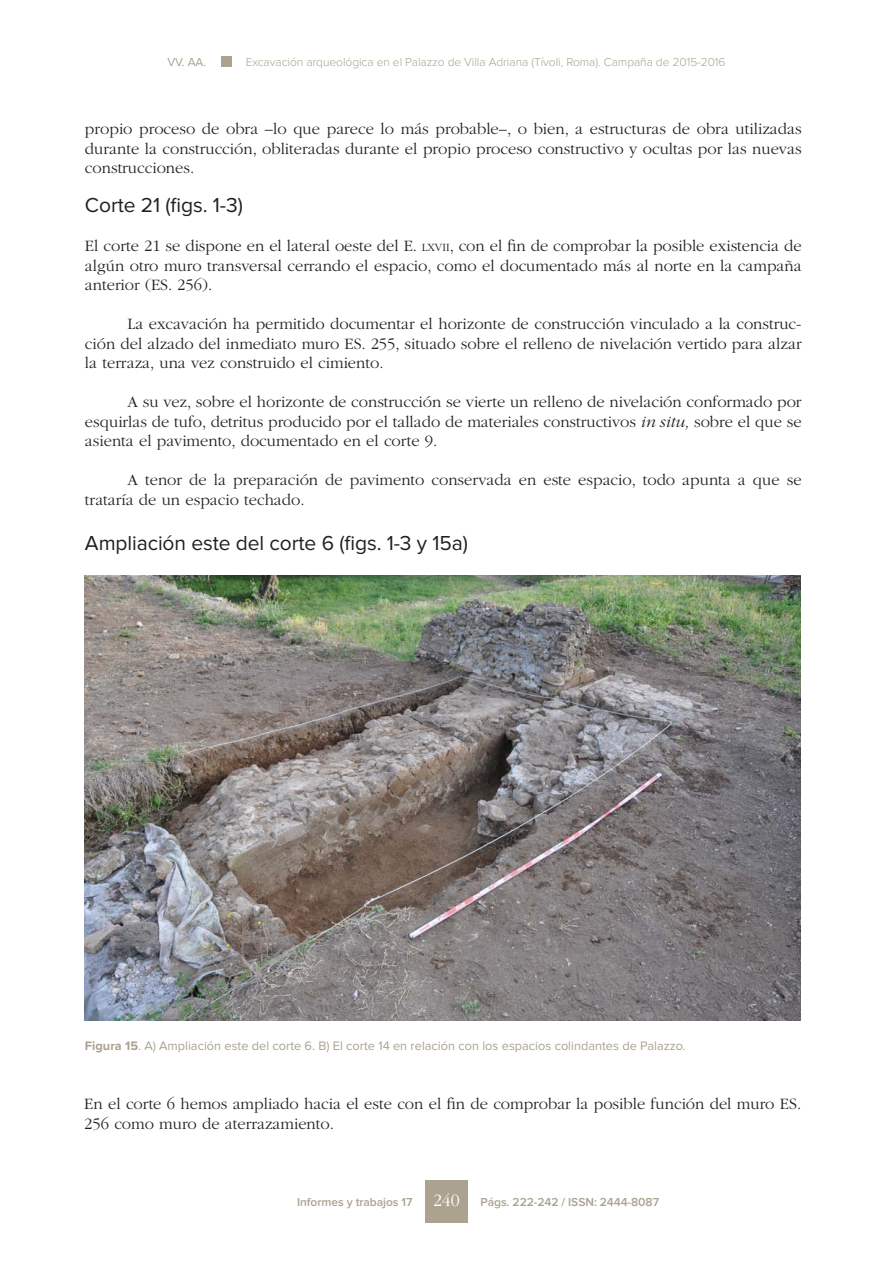
<style>
.page{position:relative;width:893px;height:1263px;background:#fff}
.page>*{position:absolute;margin:0;border:0;box-sizing:border-box;transform-origin:0 0}
.t1{font:21px "Proxima Nova";letter-spacing:-.005em;color:#231f20}
.t2{font:300 18px "ITC Garamond Std";color:#fff}
.t3{font:300 16.5px/19.5px "ITC Garamond Std";color:#231f20;text-align:justify}
.t4{font:12.75px "Proxima Nova";color:#aba38f}
.t5{font:300 12px "Proxima Nova";letter-spacing:-.005em;color:#aba38f}
.t6{font:600 12px "Proxima Nova";letter-spacing:-.005em;color:#aba38f}
.t7{font:12px "Proxima Nova";color:#aba38f}
.s1{font-size:11.55px}
.s2{font-style:italic}
.s3{font-weight:700}
</style>
<div class="page">
<div style="left:221px;top:57px;width:10px;height:10px;background:#aba38f"></div>
<div style="left:425px;top:1180px;width:43px;height:42px;background:#aba38f"></div>
<img style="left:85px;top:576px;width:716px;height:444px">
<p class="t7" style="left:167px;top:58px;width:40px">VV. AA.</p>
<p class="t5" style="left:246px;top:58px;width:481px">Excavación arqueológica en el Palazzo de Villa Adriana (Tívoli, Roma). Campaña de 2015-2016</p>
<p class="t3" style="left:85px;top:120px;width:718px">propio proceso de obra –lo que parece lo más probable–, o bien, a estructuras de obra utilizadas durante la construcción, obliteradas durante el propio proceso constructivo y ocultas por las nuevas construcciones.</p>
<p class="t1" style="left:85px;top:199px;width:159px">Corte 21 (figs. 1-3)</p>
<p class="t3" style="left:85px;top:237px;width:718px">El corte 21 se dispone en el lateral oeste del E. <span class="s1">LXVII</span>, con el fin de comprobar la posible existencia de algún otro muro transversal cerrando el espacio, como el documentado más al norte en la campaña anterior (ES. 256).</p>
<p class="t3" style="left:85px;top:315px;width:718px;text-indent:43px">La excavación ha permitido documentar el horizonte de construcción vinculado a la construc&shy;ción del alzado del inmediato muro ES. 255, situado sobre el relleno de nivelación vertido para alzar la terraza, una vez construido el cimiento.</p>
<p class="t3" style="left:85px;top:393px;width:718px;text-indent:43px">A su vez, sobre el horizonte de construcción se vierte un relleno de nivelación conformado por esquirlas de tufo, detritus producido por el tallado de materiales constructivos <span class="s2">in situ,</span> sobre el que se asienta el pavimento, documentado en el corte 9.</p>
<p class="t3" style="left:85px;top:471px;width:718px;text-indent:43px">A tenor de la preparación de pavimento conservada en este espacio, todo apunta a que se trataría de un espacio techado.</p>
<p class="t1" style="left:85px;top:536px;width:384px">Ampliación este del corte 6 (figs. 1-3 y 15a)</p>
<p class="t4" style="left:85px;top:1042px;width:602px"><span class="s3">Figura 15</span>. A) Ampliación este del corte 6. B) El corte 14 en relación con los espacios colindantes de Palazzo.</p>
<p class="t3" style="left:84px;top:1095px;width:718px">En el corte 6 hemos ampliado hacia el este con el fin de comprobar la posible función del muro ES.<br>256 como muro de aterrazamiento.</p>
<p class="t2" style="left:433px;top:1193px;width:28px">240</p>
<p class="t6" style="left:297px;top:1195px;width:117px">Informes y trabajos 17</p>
<p class="t6" style="left:480px;top:1195px;width:180px">Págs. 222-242 / ISSN: 2444-8087</p>
</div>
